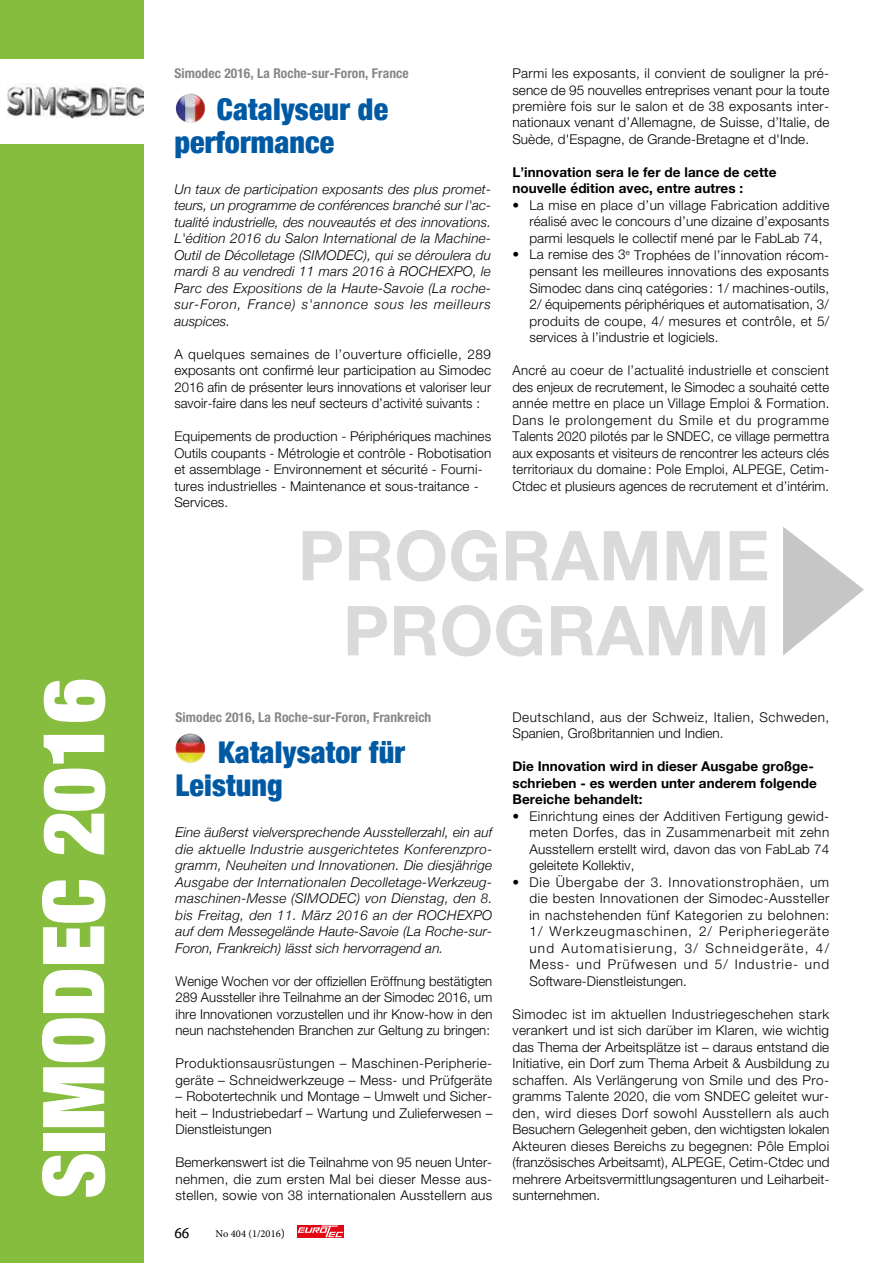
<style>
.page{position:relative;width:893px;height:1263px;background:#fff}
.page>*{position:absolute;margin:0;border:0;box-sizing:border-box;transform-origin:0 0}
.t1{font:900 expanded 85.5px "Helvetica Neue";color:#fff}
.t2{font:700 69px/75px "Helvetica Neue";letter-spacing:.005em;color:#dadada;text-align:right}
.t3{font:900 condensed 30px/33px "Helvetica Neue";letter-spacing:.005em;color:#0059a3}
.t4{font:300 13.5px/16.5px "Helvetica Neue";letter-spacing:.01em;color:#000;text-align:justify}
.t5{font:italic 300 13.5px/16.5px "Helvetica Neue";letter-spacing:.01em;color:#000;text-align:justify}
.t6{font:700 13.5px/16.5px "Helvetica Neue";letter-spacing:.005em;color:#000}
.t7{font:300 13.5px/16.5px "Helvetica Neue";letter-spacing:.035em;color:#000}
.t8{font:700 condensed 13.5px "Helvetica Neue";letter-spacing:.005em;color:#878787}
.t9{font:300 13.5px/16.5px "Helvetica Neue";letter-spacing:.04em;color:#000}
.t10{font:10.5px "Minion Pro";color:#000}
.s1{font-size:12px}
</style>
<div class="page">
<div style="left:297px;top:1225px;width:47px;height:12px;background:#e30613"></div>
<svg style="left:298px;top:1225px;width:45px;height:12px"></svg>
<img style="left:176px;top:94px;width:29px;height:29px">
<div style="left:0;top:0;width:144px;height:1263px;background:#86bd3e"></div>
<div style="left:0;top:59px;width:144px;height:84px;background:#fff"></div>
<img style="left:7px;top:83px;width:137px;height:35px">
<svg style="left:783px;top:527px;width:81px;height:129px"></svg>
<svg style="left:176px;top:733px;width:29px;height:30px"></svg>
<img style="left:176px;top:734px;width:29px;height:29px;border-radius:15px">
<h1 class="t1" style="left:19px;top:1198px;width:521px;rotate:-90deg">SIMODEC 2016</h1>
<p class="t8" style="left:174px;top:65px;width:236px">Simodec 2016, La Roche-sur-Foron, France</p>
<h3 class="t3" style="left:174px;top:91px;width:215px;text-indent:43px">Catalyseur de performance</h3>
<p class="t5" style="left:174px;top:180px;width:318px">Un taux de participation exposants des plus promet&shy;teurs, un programme de conférences branché sur l'ac&shy;tualité industrielle, des nouveautés et des innovations.<br>L'édition 2016 du Salon International de la Machine-Outil de Décolletage (SIMODEC), qui se déroulera du mardi 8 au vendredi 11 mars 2016 à ROCHEXPO, le Parc des Expositions de la Haute-Savoie (La roche&shy;sur-Foron, France) s'annonce sous les meilleurs auspices.</p>
<p class="t4" style="left:174px;top:345px;width:318px">A quelques semaines de l’ouverture officielle, 289 exposants ont confirmé leur participation au Simodec 2016 afin de présenter leurs innovations et valoriser leur savoir-faire dans les neuf secteurs d’activité suivants :</p>
<p class="t4" style="left:174px;top:428px;width:319px;text-align:left">Equipements de production - Périphériques machines Outils coupants - Métrologie et contrôle - Robotisation et assemblage - Environnement et sécurité - Fourni&shy;tures industrielles - Maintenance et sous-traitance - Services.</p>
<p class="t4" style="left:512px;top:65px;width:319px">Parmi les exposants, il convient de souligner la pré&shy;sence de 95 nouvelles entreprises venant pour la toute première fois sur le salon et de 38 exposants inter&shy;nationaux venant d’Allemagne, de Suisse, d’Italie, de Suède, d'Espagne, de Grande-Bretagne et d'Inde.</p>
<p class="t6" style="left:512px;top:164px;width:266px">L’innovation sera le fer de lance de cette nouvelle édition avec, entre autres :</p>
<p class="t4" style="left:529px;top:197px;width:301px;text-indent:-17px">• La mise en place d’un village Fabrication additive réalisé avec le concours d’une dizaine d’exposants parmi lesquels le collectif mené par le FabLab 74,</p>
<p class="t4" style="left:529px;top:246px;width:301px;text-indent:-17px">• La remise des 3<sup>e</sup> Trophées de l’innovation récom&shy;pensant les meilleures innovations des exposants Simodec dans cinq catégories : 1/ machines-outils, 2/ équipements périphériques et automatisation, 3/ produits de coupe, 4/ mesures et contrôle, et 5/ services à l’industrie et logiciels.</p>
<p class="t4" style="left:512px;top:362px;width:318px">Ancré au coeur de l’actualité industrielle et conscient des enjeux de recrutement, le Simodec a souhaité cette année mettre en place un Village Emploi &amp; Formation.<br>Dans le prolongement du Smile et du programme Talents 2020 pilotés par le SNDEC, ce village permettra aux exposants et visiteurs de rencontrer les acteurs clés territoriaux du domaine : Pole Emploi, ALPEGE, Cetim-Ctdec et plusieurs agences de recrutement et d’intérim.</p>
<h2 class="t2" style="left:298px;top:520px;width:473px">PROGRAMME<br>PROGRAMM</h2>
<p class="t8" style="left:176px;top:709px;width:257px">Simodec 2016, La Roche-sur-Foron, Frankreich</p>
<h3 class="t3" style="left:176px;top:734px;width:231px;text-indent:43px">Katalysator für<br>Leistung</h3>
<p class="t5" style="left:176px;top:823px;width:318px">Eine äußerst vielversprechende Ausstellerzahl, ein auf die aktuelle Industrie ausgerichtetes Konferenzpro&shy;gramm, Neuheiten und Innovationen. Die diesjährige Ausgabe der Internationalen Decolletage-Werkzeug&shy;maschinen-Messe (SIMODEC) von Dienstag, den 8. bis Freitag, den 11. März 2016 an der ROCHEXPO auf dem Messegelände Haute-Savoie (La Roche-sur-Foron, Frankreich) lässt sich hervorragend an.</p>
<p class="t4" style="left:176px;top:972px;width:318px">Wenige Wochen vor der offiziellen Eröffnung bestätigten 289 Aussteller ihre Teilnahme an der Simodec 2016, um ihre Innovationen vorzustellen und ihr Know-how in den neun nachstehenden Branchen zur Geltung zu bringen:</p>
<p class="t7" style="left:176px;top:1055px;width:318px">Produktionsausrüstungen – Maschinen-Peripherie&shy;geräte – Schneidwerkzeuge – Mess- und Prüfgeräte</p>
<p class="t4" style="left:176px;top:1088px;width:318px">– Robotertechnik und Montage – Umwelt und Sicher&shy;heit – Industriebedarf – Wartung und Zulieferwesen – Dienstleistungen</p>
<p class="t4" style="left:176px;top:1154px;width:318px">Bemerkenswert ist die Teilnahme von 95 neuen Unter&shy;nehmen, die zum ersten Mal bei dieser Messe aus&shy;stellen, sowie von 38 internationalen Ausstellern aus</p>
<p class="t10" style="left:215px;top:1227px;width:71px">No 404 (1/2016<span class="s1">)</span></p>
<p class="t9" style="left:512px;top:708px;width:318px">Deutschland, aus der Schweiz, Italien, Schweden,<br>Spanien, Großbritannien und Indien.</p>
<p class="t6" style="left:512px;top:758px;width:306px">Die Innovation wird in dieser Ausgabe großge&shy;schrieben - es werden unter anderem folgende<br>Bereiche behandelt:</p>
<p class="t4" style="left:529px;top:807px;width:301px;text-indent:-17px">• Einrichtung eines der Additiven Fertigung gewid&shy;meten Dorfes, das in Zusammenarbeit mit zehn Ausstellern erstellt wird, davon das von FabLab 74 geleitete Kollektiv,</p>
<p class="t4" style="left:529px;top:873px;width:301px;text-indent:-17px">• Die Übergabe der 3. Innovationstrophäen, um die besten Innovationen der Simodec-Aussteller in nachstehenden fünf Kategorien zu belohnen:<br>1/ Werkzeugmaschinen, 2/ Peripheriegeräte und Automatisierung, 3/ Schneidgeräte, 4/ Mess- und Prüfwesen und 5/ Industrie- und Software-Dienstleistungen.</p>
<p class="t4" style="left:512px;top:1005px;width:318px">Simodec ist im aktuellen Industriegeschehen stark verankert und ist sich darüber im Klaren, wie wichtig das Thema der Arbeitsplätze ist – daraus entstand die Initiative, ein Dorf zum Thema Arbeit &amp; Ausbildung zu schaffen. Als Verlängerung von Smile und des Pro&shy;gramms Talente 2020, die vom SNDEC geleitet wur&shy;den, wird dieses Dorf sowohl Ausstellern als auch Besuchern Gelegenheit geben, den wichtigsten lokalen Akteuren dieses Bereichs zu begegnen: Pôle Emploi (französisches Arbeitsamt), ALPEGE, Cetim-Ctdec und mehrere Arbeitsvermittlungsagenturen und Leiharbeit&shy;sunternehmen.</p>
</div>
